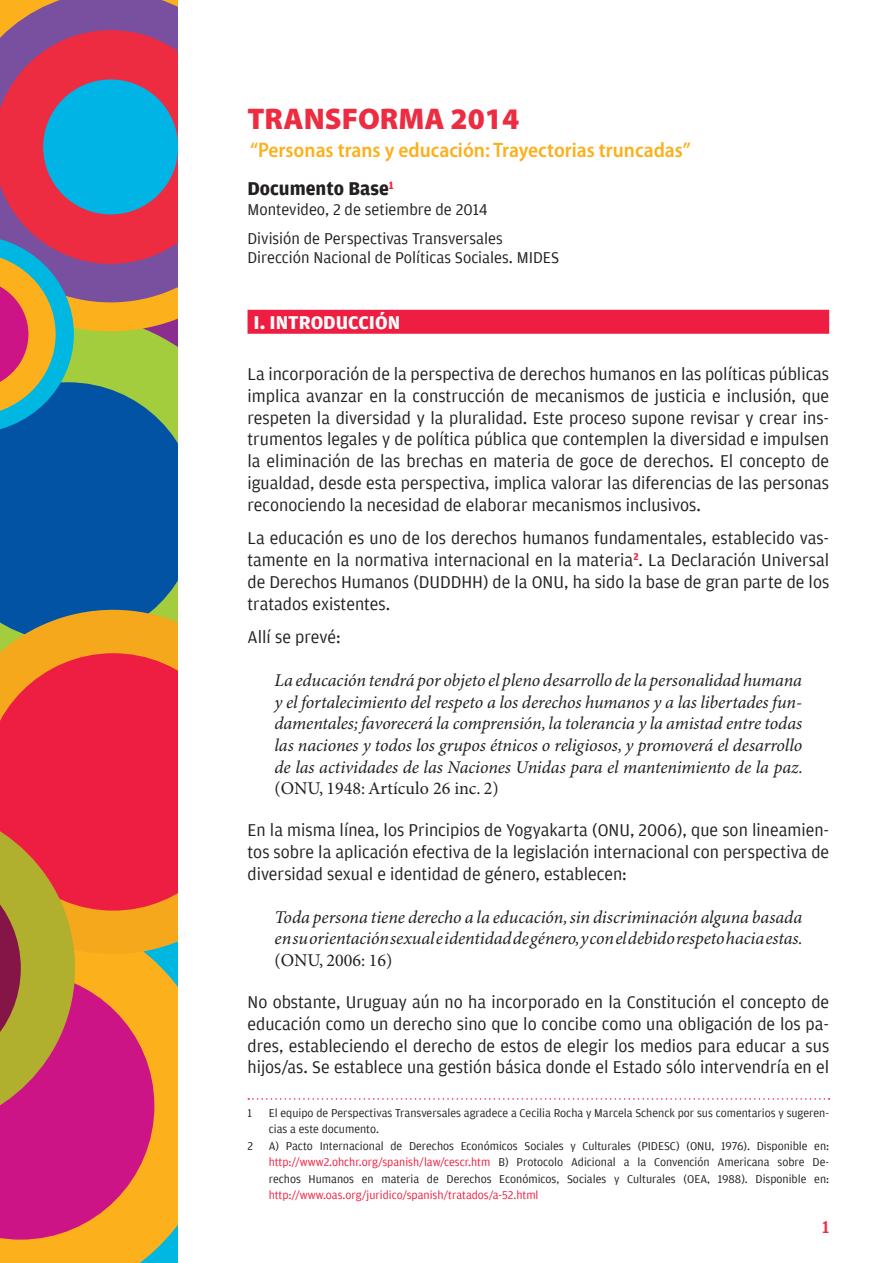
<style>
.page{position:relative;width:893px;height:1263px;background:#fff}
.page>*{position:absolute;margin:0;border:0;box-sizing:border-box;transform-origin:0 0}
.t1{font:900 30px "Myriad Pro";color:#ed2c42}
.t2{font:600 semi-condensed 21px "Myriad Pro";color:#fbb01c}
.t3{font:700 19.5px "Amplitude";color:#231f20}
.t4{font:700 19.5px "Amplitude";color:#fff}
.t5{font:18px/21.8px "Amplitude";color:#231f20;text-align:justify}
.t6{font:italic 18px/21.6px "Minion Pro";letter-spacing:-.005em;color:#231f20;text-align:justify}
.t7{font:18px "Minion Pro";color:#231f20}
.t8{font:500 18px "Amplitude";color:#ed2c42}
.t9{font:16.5px/28.3px "Amplitude";color:#231f20}
.t10{font:12px/16.5px "Amplitude";color:#231f20}
.t11{font:12px "Amplitude";color:#ed1e41}
.s1{color:#ed1e41}
</style>
<div class="page">
<div style="left:248px;top:310px;width:581px;height:24px;background:#ed1e41"></div>
<svg style="left:248px;top:1098px;width:581px;height:2px"></svg>
<svg style="left:0;top:1239px;width:177px;height:24px;fill:#fbb01c"></svg>
<svg style="left:0;top:0;width:177px;height:1239px"></svg>
<h1 class="t1" style="left:248px;top:102px;width:273px">TRANSFORMA 2014</h1>
<p class="t2" style="left:250px;top:137px;width:442px">“Personas trans y educación: Trayectorias truncadas”</p>
<p class="t3" style="left:248px;top:178px;width:148px">Documento Base<sup>1</sup></p>
<p class="t9" style="left:248px;top:196px;width:257px">Montevideo, 2 de setiembre de 2014<br>División de Perspectivas Transversales</p>
<p class="t9" style="left:248px;top:244px;width:313px">Dirección Nacional de Políticas Sociales. MIDES</p>
<p class="t4" style="left:254px;top:312px;width:148px">i. Introducción</p>
<p class="t5" style="left:248px;top:363px;width:583px">La incorporación de la perspectiva de derechos humanos en las políticas públicas implica avanzar en la construcción de mecanismos de justicia e inclusión, que respeten la diversidad y la pluralidad. Este proceso supone revisar y crear ins&shy;trumentos legales y de política pública que contemplen la diversidad e impulsen la eliminación de las brechas en materia de goce de derechos. El concepto de igualdad, desde esta perspectiva, implica valorar las diferencias de las personas reconociendo la necesidad de elaborar mecanismos inclusivos.</p>
<p class="t5" style="left:247px;top:527px;width:583px">La educación es uno de los derechos humanos fundamentales, establecido vas&shy;tamente en la normativa internacional en la materia<sup>2</sup>. La Declaración Universal de Derechos Humanos (DUDDHH) de la ONU, ha sido la base de gran parte de los tratados existentes.</p>
<p class="t5" style="left:247px;top:627px;width:95px">Allí se prevé:</p>
<p class="t6" style="left:274px;top:670px;width:530px">La educación tendrá por objeto el pleno desarrollo de la personalidad humana y el fortalecimiento del respeto a los derechos humanos y a las libertades fun&shy;damentales; favorecerá la comprensión, la tolerancia y la amistad entre todas las naciones y todos los grupos étnicos o religiosos, y promoverá el desarrollo de las actividades de las Naciones Unidas para el mantenimiento de la paz.</p>
<p class="t7" style="left:274px;top:778px;width:226px">(ONU, 1948: Artículo 26 inc. 2)</p>
<p class="t5" style="left:247px;top:820px;width:583px">En la misma línea, los Principios de Yogyakarta (ONU, 2006), que son lineamien&shy;tos sobre la aplicación efectiva de la legislación internacional con perspectiva de diversidad sexual e identidad de género, establecen:</p>
<p class="t6" style="left:274px;top:907px;width:530px">Toda persona tiene derecho a la educación, sin discriminación alguna basada en su orientación sexual e identidad de género, y con el debido respeto hacia estas.</p>
<p class="t7" style="left:274px;top:949px;width:119px">(ONU, 2006: 16)</p>
<p class="t5" style="left:247px;top:991px;width:583px">No obstante, Uruguay aún no ha incorporado en la Constitución el concepto de educación como un derecho sino que lo concibe como una obligación de los pa&shy;dres, estableciendo el derecho de estos de elegir los medios para educar a sus hijos/as. Se establece una gestión básica donde el Estado sólo intervendría en el</p>
<p class="t10" style="left:248px;top:1104px;width:6px">1</p>
<p class="t10" style="left:269px;top:1104px;width:562px">El equipo de Perspectivas Transversales agradece a Cecilia Rocha y Marcela Schenck por sus comentarios y sugeren&shy;cias a este documento.</p>
<p class="t10" style="left:248px;top:1137px;width:7px">2</p>
<p class="t10" style="left:269px;top:1137px;width:562px;text-align:justify">A) Pacto Internacional de Derechos Económicos Sociales y Culturales (PIDESC) (ONU, 1976). Disponible en: <span class="s1">http://www2.ohchr.org/spanish/law/cescr.htm</span> B) Protocolo Adicional a la Convención Americana sobre De&shy;rechos Humanos en materia de Derechos Económicos, Sociales y Culturales (OEA, 1988). Disponible en:</p>
<p class="t11" style="left:269px;top:1188px;width:271px">http://www.oas.org/juridico/spanish/tratados/a-52.html</p>
<p class="t8" style="left:822px;top:1217px;width:9px">1</p>
</div>
